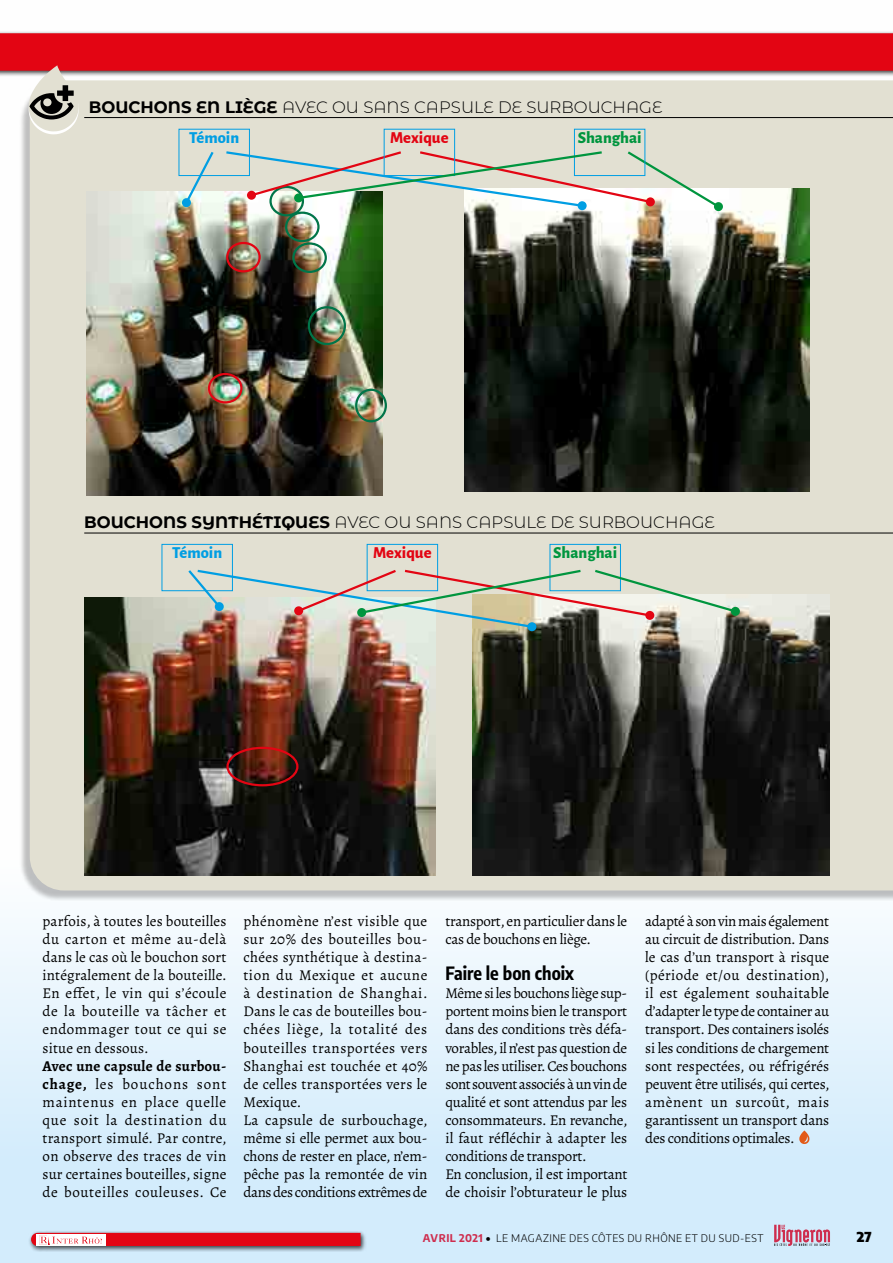
<style>
.page{position:relative;width:893px;height:1263px;background:#fff}
.page>*{position:absolute;margin:0;border:0;box-sizing:border-box;transform-origin:0 0}
.t1{font:700 18px "Encode Sans Condensed";color:#000}
.t2{font:300 16.5px "Montserrat Alternates";color:#000}
.t3{font:800 16.5px "Alegreya Sans";color:#00953e}
.t4{font:800 16.5px "Alegreya Sans";color:#e30513}
.t5{font:800 16.5px "Alegreya Sans";color:#009ee3}
.t6{font:15px/18px "Alegreya";letter-spacing:-.005em;color:#000;text-align:justify}
.t7{font:15px/18px "Alegreya";letter-spacing:.02em;color:#000}
.t8{font:900 13.5px "Encode Sans";color:#000}
.t9{font:300 10.5px "Encode Sans";letter-spacing:.04em;color:#000}
.s1{font-weight:700}
.s2{font-weight:700;color:#ce2d4e}
.s3{font-weight:900}
</style>
<div class="page">
<svg style="left:0;top:923px;width:893px;height:340px;background:#dff0fc"></svg>
<div style="left:19px;top:82px;width:874px;height:819px;background:#000;opacity:.25"></div>
<div style="left:30px;top:134px;width:863px;height:756px;background:#e2e0d2"></div>
<img style="left:87px;top:191px;width:296px;height:304px">
<img style="left:464px;top:189px;width:345px;height:302px">
<img style="left:84px;top:597px;width:352px;height:278px">
<img style="left:472px;top:595px;width:357px;height:280px">
<div style="left:308px;top:306px;width:38px;height:39px;border:2px solid #007549;border-radius:50%"></div>
<div style="left:292px;top:242px;width:35px;height:31px;border:2px solid #007549;border-radius:50%"></div>
<div style="left:285px;top:212px;width:35px;height:30px;border:2px solid #007549;border-radius:50%"></div>
<div style="left:269px;top:186px;width:35px;height:30px;border:2px solid #007549;border-radius:50%"></div>
<div style="left:208px;top:373px;width:35px;height:30px;border:2px solid #e30513;border-radius:50%"></div>
<div style="left:226px;top:242px;width:35px;height:30px;border:2px solid #e30513;border-radius:50%"></div>
<div style="left:28px;top:1230px;width:339px;height:22px;background:#000;opacity:.75"></div>
<svg style="left:31px;top:1233px;width:330px;height:13px;background:#e7313d"></svg>
<hr style="left:84px;top:533px;width:809px;height:1px;background:#000">
<svg style="left:799px;top:1130px;width:10px;height:14px"></svg>
<svg style="left:183px;top:149px;width:33px;height:57px"></svg>
<div style="left:182px;top:198px;width:9px;height:9px;background:#009ee3;border-radius:50%"></div>
<svg style="left:714px;top:202px;width:9px;height:9px"></svg>
<div style="left:226px;top:747px;width:72px;height:39px;border:2px solid #e30513;border-radius:50%"></div>
<div style="left:162px;top:544px;width:71px;height:47px;border:1px solid #009ee3"></div>
<div style="left:179px;top:129px;width:71px;height:47px;border:1px solid #009ee3"></div>
<div style="left:367px;top:544px;width:71px;height:47px;border:1px solid #009ee3"></div>
<div style="left:550px;top:544px;width:71px;height:47px;border:1px solid #009ee3"></div>
<svg style="left:731px;top:607px;width:9px;height:9px"></svg>
<div style="left:527px;top:622px;width:9px;height:9px;background:#009ee3;border-radius:50%"></div>
<svg style="left:186px;top:568px;width:552px;height:61px;background:#ccccbf"></svg>
<div style="left:357px;top:608px;width:9px;height:9px;background:#00953e;border-radius:50%"></div>
<div style="left:355px;top:389px;width:32px;height:33px;border:2px solid #007549;border-radius:50%"></div>
<svg style="left:224px;top:149px;width:497px;height:61px"></svg>
<div style="left:294px;top:193px;width:9px;height:9px;background:#00953e;border-radius:50%"></div>
<svg style="left:774px;top:1225px;width:56px;height:21px"></svg>
<div style="left:0;top:30px;width:893px;height:47px;background:#eaeaea"></div>
<svg style="left:0;top:33px;width:893px;height:101px;background:#dc8a88"></svg>
<p class="t2" style="left:89px;top:96px;width:575px"><span class="s1">BOUCHONS EN LIÈGE</span> AVEC OU SANS CAPSULE DE SURBOUCHAGE</p>
<p class="t5" style="left:189px;top:125px;width:52px">Témoin</p>
<p class="t4" style="left:390px;top:125px;width:60px">Mexique</p>
<p class="t3" style="left:578px;top:125px;width:65px">Shanghai</p>
<p class="t2" style="left:84px;top:511px;width:632px"><span class="s1">BOUCHONS SYNTHÉTIQUES</span> AVEC OU SANS CAPSULE DE SURBOUCHAGE</p>
<p class="t5" style="left:172px;top:540px;width:52px">Témoin</p>
<p class="t4" style="left:373px;top:540px;width:60px">Mexique</p>
<p class="t3" style="left:553px;top:540px;width:65px">Shanghai</p>
<p class="t6" style="left:43px;top:912px;width:186px">parfois, à toutes les bouteilles du carton et même au-delà dans le cas où le bouchon sort intégralement de la bouteille.<br>En effet, le vin qui s’écoule de la bouteille va tâcher et endommager tout ce qui se situe en dessous.</p>
<p class="t6" style="left:43px;top:1056px;width:186px"><span class="s1">Avec une capsule de surbou&shy;chage,</span> les bouchons sont maintenus en place quelle que soit la destination du transport simulé. Par contre, on observe des traces de vin sur certaines bouteilles, signe de bouteilles couleuses. Ce</p>
<p class="t7" style="left:243px;top:912px;width:186px">phénomène n’est visible que sur 20% des bouteilles bou&shy;chées synthétique à destina&shy;tion du Mexique et aucune à destination de Shanghai.<br>Dans le cas de bouteilles bou&shy;chées liège, la totalité des bouteilles transportées vers<br>Shanghai est touchée et 40% de celles transportées vers le<br>Mexique.<br>La capsule de surbouchage, même si elle permet aux bou&shy;chons de rester en place, n’em&shy;pêche pas la remontée de vin dans des conditions extrêmes de</p>
<p class="t6" style="left:445px;top:912px;width:183px">transport, en particulier dans le cas de bouchons en liège.</p>
<p class="t1" style="left:445px;top:960px;width:130px">Faire le bon choix</p>
<p class="t6" style="left:445px;top:984px;width:184px;text-align:left">Même si les bouchons liège sup&shy;portent moins bien le transport dans des conditions très défa&shy;vorables, il n’est pas question de ne pas les utiliser. Ces bouchons sont souvent associés à un vin de qualité et sont attendus par les consommateurs. En revanche, il faut réfléchir à adapter les conditions de transport.<br>En conclusion, il est important de choisir l’obturateur le plus</p>
<p class="t6" style="left:645px;top:912px;width:186px">adapté à son vin mais également au circuit de distribution. Dans le cas d’un transport à risque (période et/ou destination), il est également souhaitable d’adapter le type de container au transport. Des containers isolés si les conditions de chargement sont respectées, ou réfrigérés peuvent être utilisés, qui certes, amènent un surcoût, mais garantissent un transport dans des conditions optimales.</p>
<p class="t9" style="left:423px;top:1231px;width:342px"><span class="s2">AVRIL 2021</span> <span class="s3">•</span> LE MAGAZINE DES CÔTES DU RHÔNE ET DU SUD-EST</p>
<p class="t8" style="left:857px;top:1226px;width:17px">27</p>
</div>
